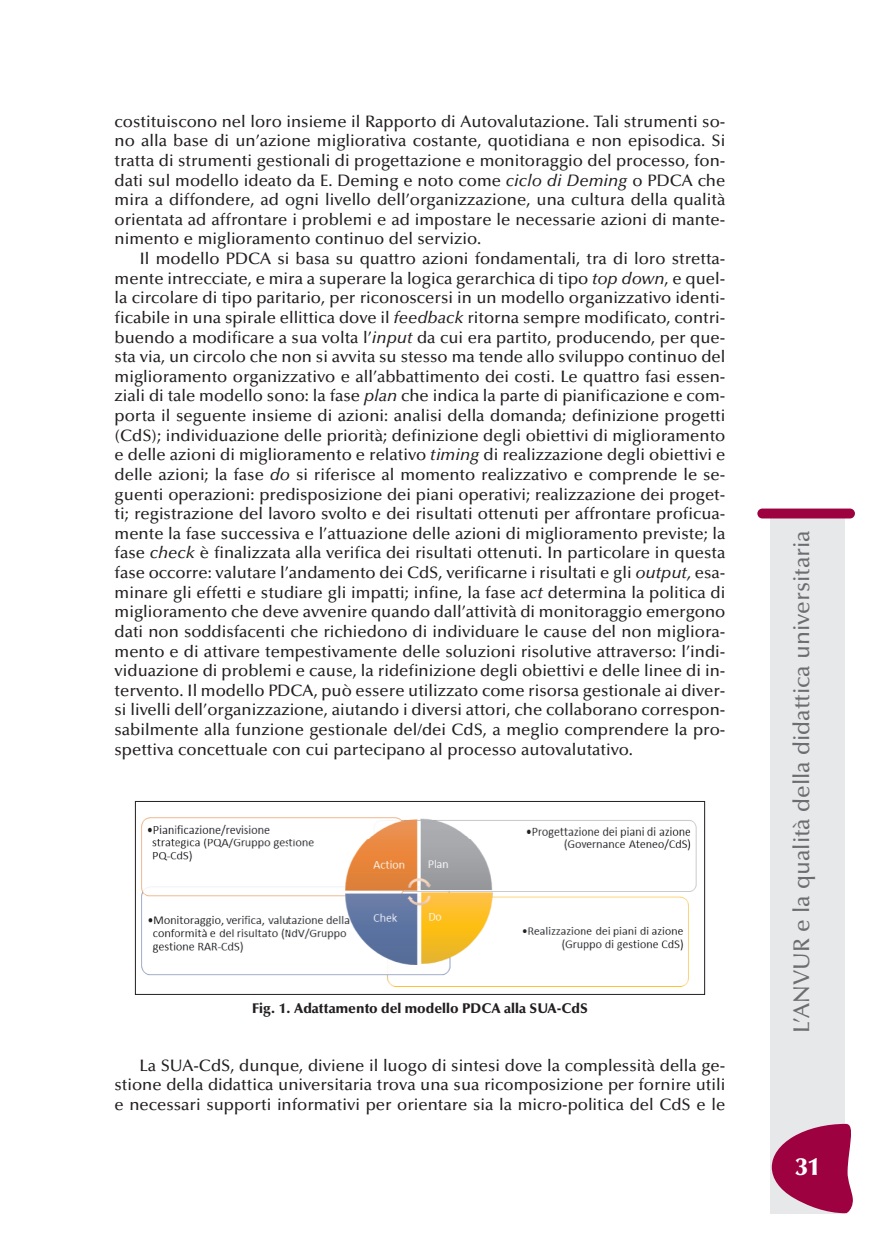
<style>
.page{position:relative;width:869px;height:1241px;background:#fff}
.page>*{position:absolute;margin:0;border:0;box-sizing:border-box;transform-origin:0 0}
.t1{font:900 24.5px "Optima";color:#fff}
.t2{font:500 22.75px "Optima";color:#6c6d70}
.t3{font:500 16.62px/19.6px "Optima";color:#231f20;text-align:justify}
.t4{font:900 14px "Optima";color:#231f20}
.s1{font-style:italic}
</style>
<div class="page">
<img style="left:141px;top:817px;width:556px;height:169px">
<div style="left:135px;top:800px;width:569px;height:194px;border:1px solid #231f20"></div>
<div style="left:770px;top:516px;width:74px;height:697px;background:#e7e8e9"></div>
<div style="left:757px;top:508px;width:97px;height:10px;background:#9d0140;border-radius:5px"></div>
<svg style="left:771px;top:1123px;width:82px;height:89px"></svg>
<p class="t3" style="left:115px;top:113px;width:612px">costituiscono nel loro insieme il Rapporto di Autovalutazione. Tali strumenti so-</p>
<p class="t3" style="left:115px;top:133px;width:612px">no alla base di un’azione migliorativa costante, quotidiana e non episodica. Si</p>
<p class="t3" style="left:115px;top:152px;width:612px">tratta di strumenti gestionali di progettazione e monitoraggio del processo, fon-</p>
<p class="t3" style="left:115px;top:172px;width:612px">dati sul modello ideato da E. Deming e noto come <span class="s1">ciclo di Deming</span> o PDCA che</p>
<p class="t3" style="left:115px;top:191px;width:612px">mira a diffondere, ad ogni livello dell’organizzazione, una cultura della qualità</p>
<p class="t3" style="left:115px;top:211px;width:612px">orientata ad affrontare i problemi e ad impostare le necessarie azioni di mante-</p>
<p class="t3" style="left:115px;top:231px;width:368px">nimento e miglioramento continuo del servizio.</p>
<p class="t3" style="left:139px;top:250px;width:587px">Il modello PDCA si basa su quattro azioni fondamentali, tra di loro stretta-</p>
<p class="t3" style="left:115px;top:270px;width:612px">mente intrecciate, e mira a superare la logica gerarchica di tipo <span class="s1">top down</span>, e quel-</p>
<p class="t3" style="left:115px;top:289px;width:612px">la circolare di tipo paritario, per riconoscersi in un modello organizzativo identi-</p>
<p class="t3" style="left:115px;top:309px;width:612px">ficabile in una spirale ellittica dove il <span class="s1">feedback</span> ritorna sempre modificato, contri-</p>
<p class="t3" style="left:115px;top:329px;width:612px">buendo a modificare a sua volta l’<span class="s1">input</span> da cui era partito, producendo, per que-</p>
<p class="t3" style="left:115px;top:348px;width:612px">sta via, un circolo che non si avvita su stesso ma tende allo sviluppo continuo del</p>
<p class="t3" style="left:115px;top:368px;width:612px">miglioramento organizzativo e all’abbattimento dei costi. Le quattro fasi essen-</p>
<p class="t3" style="left:115px;top:387px;width:612px">ziali di tale modello sono: la fase <span class="s1">plan</span> che indica la parte di pianificazione e com-</p>
<p class="t3" style="left:115px;top:407px;width:612px">porta il seguente insieme di azioni: analisi della domanda; definizione progetti</p>
<p class="t3" style="left:115px;top:427px;width:612px">(CdS); individuazione delle priorità; definizione degli obiettivi di miglioramento</p>
<p class="t3" style="left:115px;top:446px;width:612px">e delle azioni di miglioramento e relativo <span class="s1">timing</span> di realizzazione degli obiettivi e</p>
<p class="t3" style="left:114px;top:466px;width:612px">delle azioni; la fase <span class="s1">do</span> si riferisce al momento realizzativo e comprende le se-</p>
<p class="t3" style="left:114px;top:486px;width:612px">guenti operazioni: predisposizione dei piani operativi; realizzazione dei proget-</p>
<p class="t3" style="left:114px;top:505px;width:612px">ti; registrazione del lavoro svolto e dei risultati ottenuti per affrontare proficua-</p>
<p class="t3" style="left:114px;top:525px;width:612px">mente la fase successiva e l’attuazione delle azioni di miglioramento previste; la</p>
<p class="t3" style="left:114px;top:544px;width:612px">fase <span class="s1">check</span> è finalizzata alla verifica dei risultati ottenuti. In particolare in questa</p>
<p class="t3" style="left:114px;top:564px;width:612px">fase occorre: valutare l’andamento dei CdS, verificarne i risultati e gli <span class="s1">output,</span> esa-</p>
<p class="t3" style="left:114px;top:584px;width:612px">minare gli effetti e studiare gli impatti; infine, la fase a<span class="s1">ct</span> determina la politica di</p>
<p class="t3" style="left:114px;top:603px;width:612px">miglioramento che deve avvenire quando dall’attività di monitoraggio emergono</p>
<p class="t3" style="left:114px;top:623px;width:612px">dati non soddisfacenti che richiedono di individuare le cause del non migliora-</p>
<p class="t3" style="left:114px;top:642px;width:612px">mento e di attivare tempestivamente delle soluzioni risolutive attraverso: l’indi-</p>
<p class="t3" style="left:114px;top:662px;width:612px">viduazione di problemi e cause, la ridefinizione degli obiettivi e delle linee di in-</p>
<p class="t3" style="left:114px;top:682px;width:612px">tervento. Il modello PDCA, può essere utilizzato come risorsa gestionale ai diver-</p>
<p class="t3" style="left:114px;top:701px;width:612px">si livelli dell’organizzazione, aiutando i diversi attori, che collaborano correspon-</p>
<p class="t3" style="left:114px;top:721px;width:612px">sabilmente alla funzione gestionale del/dei CdS, a meglio comprendere la pro-</p>
<p class="t3" style="left:114px;top:740px;width:519px">spettiva concettuale con cui partecipano al processo autovalutativo.</p>
<p class="t4" style="left:252px;top:1002px;width:337px">Fig. 1. Adattamento del modello PDCA alla SUA-CdS</p>
<p class="t3" style="left:114px;top:1056px;width:612px;text-indent:25px">La SUA-CdS, dunque, diviene il luogo di sintesi dove la complessità della ge&shy;stione della didattica universitaria trova una sua ricomposizione per fornire utili e necessari supporti informativi per orientare sia la micro-politica del CdS e le</p>
<p class="t2" style="left:792px;top:1032px;width:504px;rotate:-90deg">L’ANVUR e la qualità della didattica universitaria</p>
<p class="t1" style="left:795px;top:1156px;width:26px">31</p>
</div>
